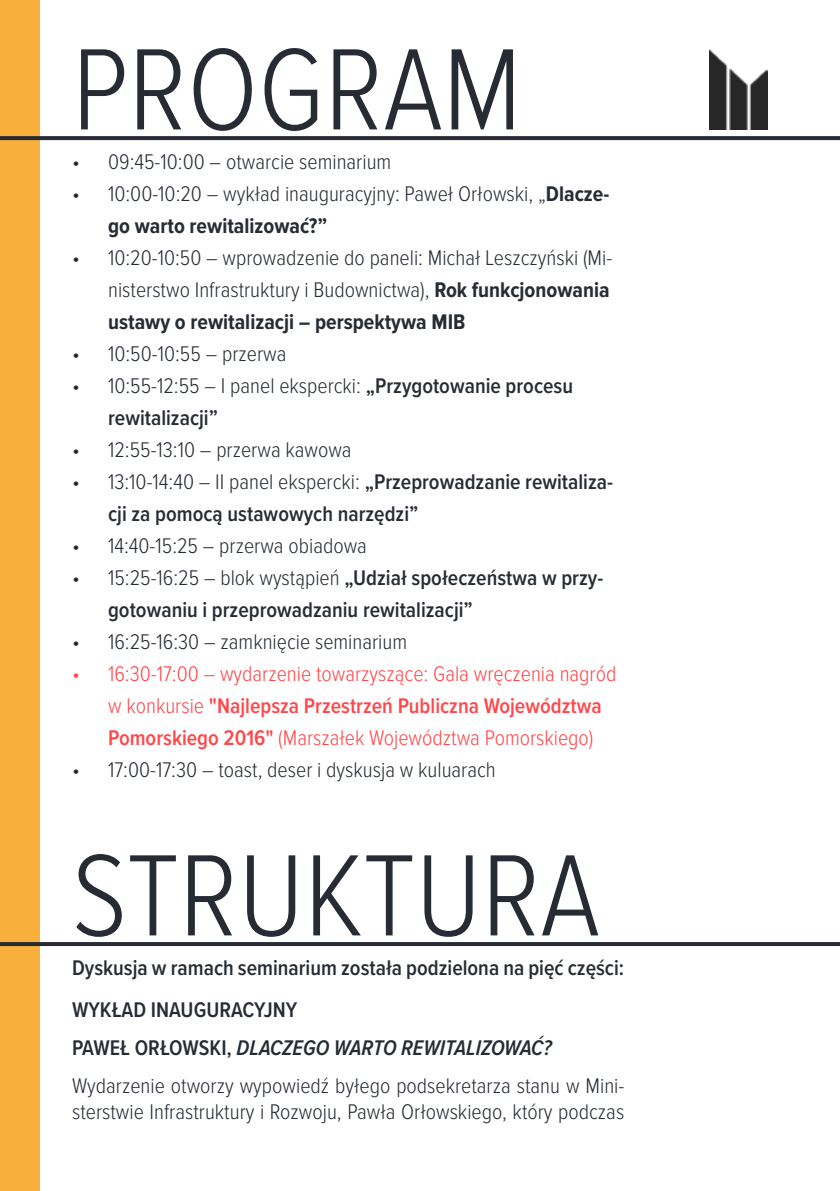
<style>
.page{position:relative;width:840px;height:1191px;background:#fff}
.page>*{position:absolute;margin:0;border:0;box-sizing:border-box;transform-origin:0 0}
.t1{font:300 120px "Proxima Nova Cond";color:#272c34}
.t2{font:300 22px/32px "Proxima Nova Cond";color:#272c34}
.t3{font:600 22px/32px "Proxima Nova Cond";color:#272c34}
.t4{font:300 22px/32px "Proxima Nova Cond";color:#ff474a}
.s1{font-weight:700}
.s2{font-weight:300}
.s3{font-weight:600}
.s4{font-weight:600;font-style:italic}
</style>
<div class="page">
<div style="left:0;top:0;width:40px;height:1191px;background:#f9af3c"></div>
<svg style="left:0;top:136px;width:839px;height:4px;background:#2c3139"></svg>
<img style="left:709px;top:49px;width:58px;height:81px">
<hr style="left:0;top:942px;width:839px;height:4px;background:#272c34">
<h1 class="t1" style="left:72px;top:23px;width:451px">PROGRAM</h1>
<p class="t2" style="left:72px;top:146px;width:320px">• 09:45-10:00 – otwarcie seminarium</p>
<p class="t2" style="left:108px;top:178px;width:502px;text-indent:-36px">• 10:00-10:20 – wykład inauguracyjny: Paweł Orłowski, „<span class="s1">Dlacze&shy;go warto rewitalizować?”</span></p>
<p class="t2" style="left:108px;top:242px;width:505px;text-align:justify;text-indent:-36px">• 10:20-10:50 – wprowadzenie do paneli: Michał Leszczyński (Mi&shy;nisterstwo Infrastruktury i Budownictwa), <span class="s1">Rok funkcjonowania ustawy o rewitalizacji – perspektywa MIB</span></p>
<p class="t2" style="left:72px;top:338px;width:216px">• 10:50-10:55 – przerwa</p>
<p class="t3" style="left:108px;top:370px;width:466px;text-indent:-36px"><span class="s2">• 10:55-12:55 – I panel ekspercki:</span> „Przygotowanie procesu rewitalizacji”</p>
<p class="t2" style="left:72px;top:434px;width:281px">• 12:55-13:10 – przerwa kawowa</p>
<p class="t3" style="left:108px;top:466px;width:506px;text-indent:-36px"><span class="s2">• 13:10-14:40 – II panel ekspercki:</span> „Przeprowadzanie rewitaliza&shy;cji za pomocą ustawowych narzędzi”</p>
<p class="t2" style="left:72px;top:530px;width:296px">• 14:40-15:25 – przerwa obiadowa</p>
<p class="t3" style="left:108px;top:562px;width:496px;text-indent:-36px"><span class="s2">• 15:25-16:25 – blok wystąpień</span> „Udział społeczeństwa w przy&shy;gotowaniu i przeprowadzaniu rewitalizacji”</p>
<p class="t2" style="left:72px;top:626px;width:336px">• 16:25-16:30 – zamknięcie seminarium</p>
<p class="t4" style="left:108px;top:658px;width:509px;text-indent:-36px">• 16:30-17:00 – wydarzenie towarzyszące: Gala wręczenia nagród w konkursie <span class="s3">"Najlepsza Przestrzeń Publiczna Województwa<br>Pomorskiego 2016"</span> (Marszałek Województwa Pomorskiego)</p>
<p class="t2" style="left:72px;top:754px;width:425px">• 17:00-17:30 – toast, deser i dyskusja w kuluarach</p>
<h1 class="t1" style="left:72px;top:828px;width:529px">STRUKTURA</h1>
<p class="t3" style="left:72px;top:947px;width:553px;line-height:41.6px">Dyskusja w ramach seminarium została podzielona na pięć części:<br>WYKŁAD INAUGURACYJNY</p>
<p class="t2" style="left:72px;top:1029px;width:553px;line-height:37.8px"><span class="s3">PAWEŁ ORŁOWSKI,</span> <span class="s4">DLACZEGO WARTO REWITALIZOWAĆ?<br></span>Wydarzenie otworzy wypowiedź byłego podsekretarza stanu w Mini-</p>
<p class="t2" style="left:72px;top:1096px;width:553px">sterstwie Infrastruktury i Rozwoju, Pawła Orłowskiego, który podczas</p>
</div>
